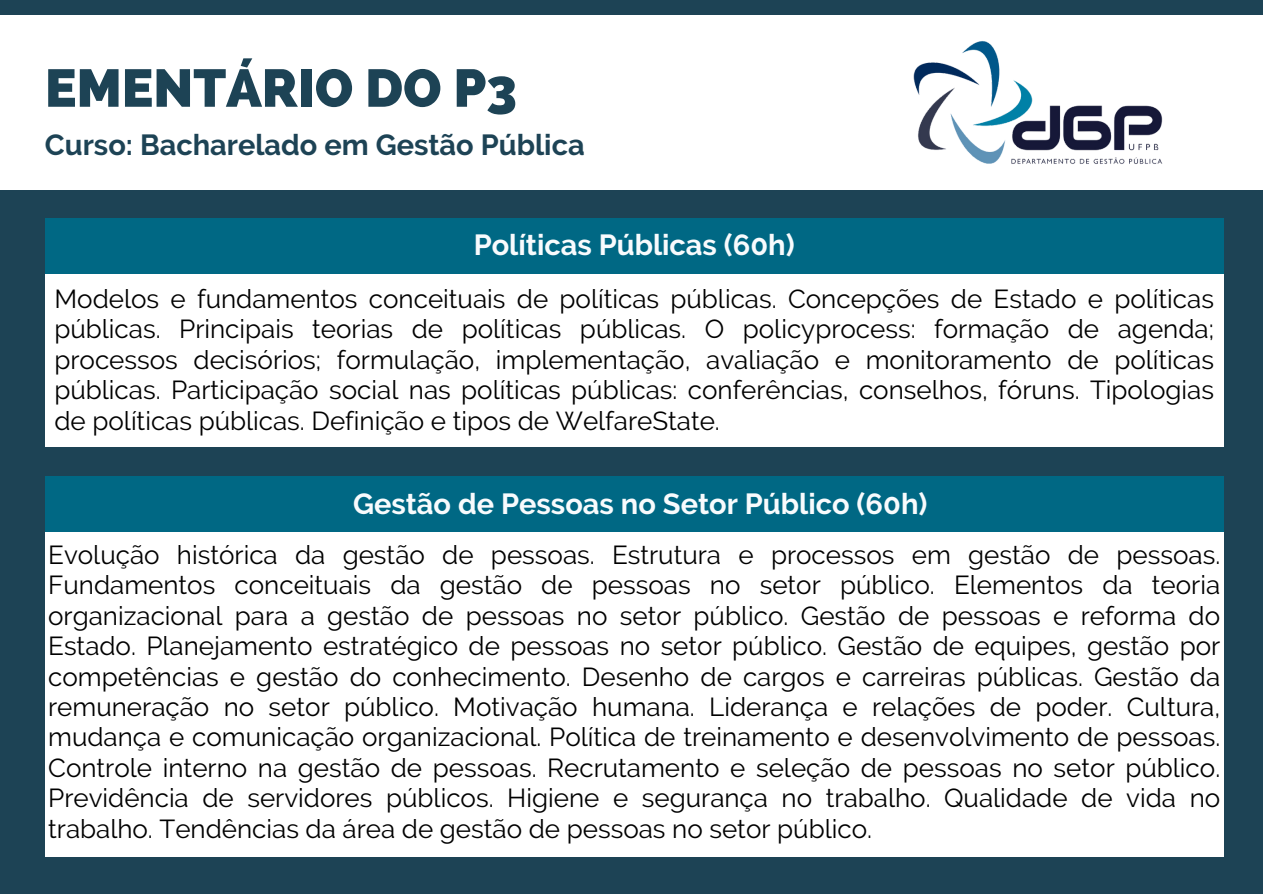
<style>
.page{position:relative;width:1263px;height:894px;background:#fff}
.page>*{position:absolute;margin:0;border:0;box-sizing:border-box;transform-origin:0 0}
.t1{font:800 52.95px "Raleway";color:#1d4355}
.t2{font:700 28.95px "Raleway";color:#f8fbfd}
.t3{font:700 28.95px "Raleway";color:#1d4355}
.t4{font:25.95px/30.3px "Raleway";color:#000;text-align:justify}
</style>
<div class="page">
<div style="left:0;top:0;width:1263px;height:893px;background:#1d4355"></div>
<div style="left:0;top:15px;width:1263px;height:175px;background:#fff"></div>
<div style="left:45px;top:218px;width:1178px;height:56px;background:#006884"></div>
<div style="left:45px;top:274px;width:1178px;height:172px;background:#fff"></div>
<div style="left:45px;top:476px;width:1178px;height:56px;background:#006884"></div>
<div style="left:45px;top:532px;width:1178px;height:324px;background:#fff"></div>
<img style="left:913px;top:41px;width:250px;height:123px">
<p class="t1" style="left:45px;top:57px;width:473px">EMENTÁRIO DO P3</p>
<p class="t3" style="left:45px;top:127px;width:541px">Curso: Bacharelado em Gestão Pública</p>
<p class="t2" style="left:474px;top:228px;width:323px">Políticas Públicas (60h)</p>
<p class="t4" style="left:54px;top:284px;width:1161px">Modelos e fundamentos conceituais de políticas públicas. Concepções de Estado e políticas públicas. Principais teorias de políticas públicas. O policyprocess: formação de agenda; processos decisórios; formulação, implementação, avaliação e monitoramento de políticas públicas. Participação social nas políticas públicas: conferências, conselhos, fóruns. Tipologias de políticas públicas. Definição e tipos de WelfareState.</p>
<p class="t2" style="left:353px;top:486px;width:576px">Gestão de Pessoas no Setor Público (60h)</p>
<p class="t4" style="left:48px;top:539px;width:1173px">Evolução histórica da gestão de pessoas. Estrutura e processos em gestão de pessoas.<br>Fundamentos conceituais da gestão de pessoas no setor público. Elementos da teoria organizacional para a gestão de pessoas no setor público. Gestão de pessoas e reforma do Estado. Planejamento estratégico de pessoas no setor público. Gestão de equipes, gestão por competências e gestão do conhecimento. Desenho de cargos e carreiras públicas. Gestão da remuneração no setor público. Motivação humana. Liderança e relações de poder. Cultura, mudança e comunicação organizacional. Política de treinamento e desenvolvimento de pessoas.<br>Controle interno na gestão de pessoas. Recrutamento e seleção de pessoas no setor público.<br>Previdência de servidores públicos. Higiene e segurança no trabalho. Qualidade de vida no trabalho. Tendências da área de gestão de pessoas no setor público.</p>
</div>
